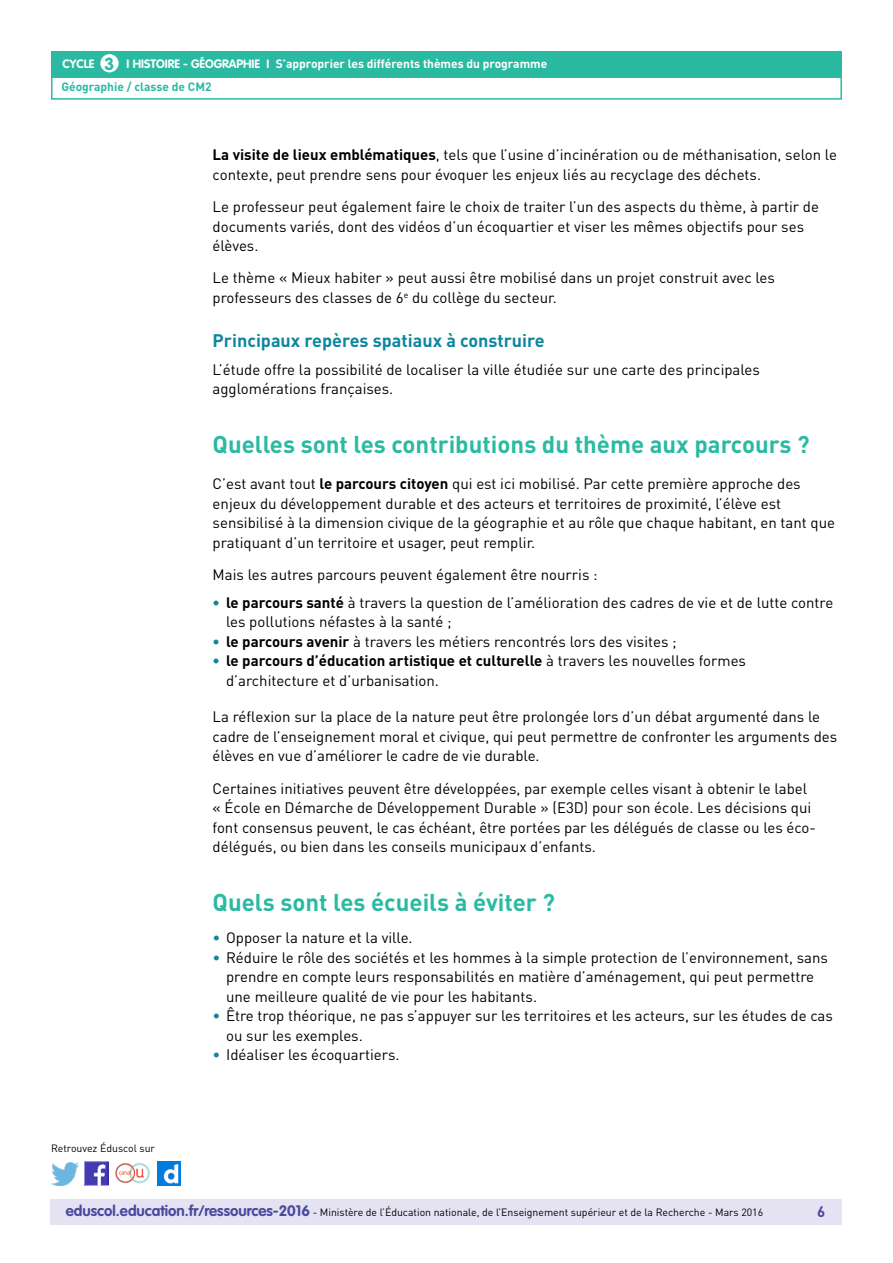
<style>
.page{position:relative;width:893px;height:1263px;background:#fff}
.page>*{position:absolute;margin:0;border:0;box-sizing:border-box;transform-origin:0 0}
.t1{font:700 24px "DIN Pro";color:#2abaa2}
.t2{font:700 18px "DIN Pro";color:#0e869e}
.t3{font:700 17.25px "VAG Rounded Std";color:#2abaa2}
.t4{font:15px/19.5px "DIN Pro";color:#000}
.t5{font:700 15px "DIN Pro";color:#4b499e}
.t6{font:700 12px "DIN Pro";color:#fff}
.t7{font:700 12px "VAG Rounded Std";color:#fff}
.t8{font:700 12px "DIN Pro";color:#2abaa2}
.t9{font:10.5px "DIN Pro";color:#000}
.s1{font-family:"VAG Rounded Std"}
.s2{font-weight:700}
.s3{font-weight:700;color:#0e869e}
.s4{color:#0e869e}
.s5{font-family:"VAG Rounded Std";font-weight:700;font-size:15px;color:#4b499e}
</style>
<div class="page">
<div style="left:50px;top:1199px;width:791px;height:26px;background:#e5e3f2"></div>
<div style="left:51px;top:51px;width:791px;height:27px;background:#2abaa2"></div>
<div style="left:100px;top:54px;width:19px;height:18px;background:#fff;border-radius:50%"></div>
<div style="left:51px;top:75px;width:791px;height:25px;border:2px solid #2abaa2"></div>
<img style="left:85px;top:1162px;width:23px;height:23px">
<img style="left:51px;top:1163px;width:28px;height:22px">
<img style="left:158px;top:1162px;width:22px;height:23px">
<img style="left:115px;top:1162px;width:35px;height:22px">
<p class="t7" style="left:63px;top:57px;width:33px">CYCLE</p>
<p class="t7" style="left:127px;top:57px;width:123px">I Histoire - Géographie</p>
<p class="t3" style="left:105px;top:53px;width:11px">3</p>
<p class="t6" style="left:266px;top:56px;width:282px"><span class="s1">I</span> S’approprier les différents thèmes du programme</p>
<p class="t8" style="left:61px;top:79px;width:152px">Géographie / classe de CM2</p>
<p class="t9" style="left:51px;top:1141px;width:106px">Retrouvez Éduscol sur</p>
<p class="t4" style="left:213px;top:145px;width:626px"><span class="s2">La visite de lieux emblématiques</span>, tels que l’usine d’incinération ou de méthanisation, selon le contexte, peut prendre sens pour évoquer les enjeux liés au recyclage des déchets.</p>
<p class="t4" style="left:213px;top:197px;width:608px">Le professeur peut également faire le choix de traiter l’un des aspects du thème, à partir de documents variés, dont des vidéos d’un écoquartier et viser les mêmes objectifs pour ses élèves.</p>
<p class="t4" style="left:213px;top:268px;width:564px">Le thème « Mieux habiter » peut aussi être mobilisé dans un projet construit avec les professeurs des classes de 6<sup>e</sup> du collège du secteur.</p>
<p class="t2" style="left:213px;top:328px;width:334px">Principaux repères spatiaux à construire</p>
<p class="t4" style="left:213px;top:359px;width:549px">L’étude offre la possibilité de localiser la ville étudiée sur une carte des principales agglomérations françaises.</p>
<h1 class="t1" style="left:213px;top:428px;width:598px">Quelles sont les contributions du thème aux parcours ?</h1>
<p class="t4" style="left:213px;top:474px;width:624px">C’est avant tout <span class="s2">le parcours citoyen</span> qui est ici mobilisé. Par cette première approche des enjeux du développement durable et des acteurs et territoires de proximité, l’élève est sensibilisé à la dimension civique de la géographie et au rôle que chaque habitant, en tant que pratiquant d’un territoire et usager, peut remplir.</p>
<p class="t4" style="left:213px;top:564px;width:387px">Mais les autres parcours peuvent également être nourris :</p>
<p class="t4" style="left:226px;top:592px;width:609px;text-indent:-14px"><span class="s3">•</span> <span class="s2">le parcours santé</span> à travers la question de l’amélioration des cadres de vie et de lutte contre les pollutions néfastes à la santé ;</p>
<p class="t4" style="left:213px;top:631px;width:465px"><span class="s3">•</span> <span class="s2">le parcours avenir</span> à travers les métiers rencontrés lors des visites ;</p>
<p class="t4" style="left:226px;top:651px;width:521px;text-indent:-14px"><span class="s3">•</span> <span class="s2">le parcours d’éducation artistique et culturelle</span> à travers les nouvelles formes d’architecture et d’urbanisation.</p>
<p class="t4" style="left:213px;top:707px;width:626px">La réflexion sur la place de la nature peut être prolongée lors d’un débat argumenté dans le cadre de l’enseignement moral et civique, qui peut permettre de confronter les arguments des élèves en vue d’améliorer le cadre de vie durable.</p>
<p class="t4" style="left:213px;top:778px;width:605px">Certaines initiatives peuvent être développées, par exemple celles visant à obtenir le label « École en Démarche de Développement Durable » (E3D) pour son école. Les décisions qui font consensus peuvent, le cas échéant, être portées par les délégués de classe ou les éco&shy;délégués, ou bien dans les conseils municipaux d’enfants.</p>
<h1 class="t1" style="left:213px;top:886px;width:344px">Quels sont les écueils à éviter ?</h1>
<p class="t4" style="left:213px;top:927px;width:202px"><span class="s4">•</span> Opposer la nature et la ville.</p>
<p class="t4" style="left:226px;top:947px;width:603px;text-indent:-14px"><span class="s4">•</span> Réduire le rôle des sociétés et les hommes à la simple protection de l’environnement, sans prendre en compte leurs responsabilités en matière d’aménagement, qui peut permettre une meilleure qualité de vie pour les habitants.</p>
<p class="t4" style="left:226px;top:1005px;width:608px;text-indent:-14px"><span class="s4">•</span> Être trop théorique, ne pas s’appuyer sur les territoires et les acteurs, sur les études de cas ou sur les exemples.</p>
<p class="t4" style="left:213px;top:1044px;width:188px"><span class="s4">•</span> Idéaliser les écoquartiers.</p>
<p class="t9" style="left:66px;top:1205px;width:699px"><span class="s5">eduscol.education.fr/ressources-2016</span> - Ministère de l’Éducation nationale, de l’Enseignement supérieur et de la Recherche - Mars 2016</p>
<p class="t5" style="left:817px;top:1201px;width:10px">6</p>
</div>
